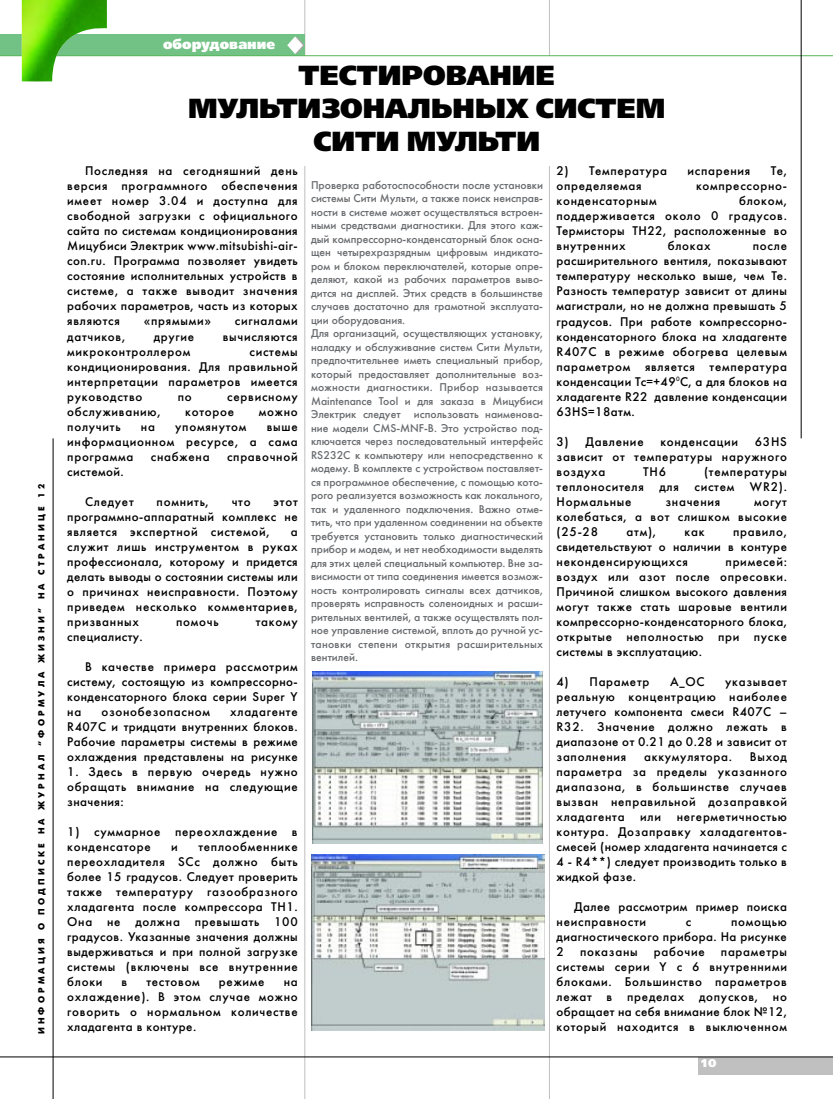
<style>
.page{position:relative;width:833px;height:1099px;background:#fff}
.page>*{position:absolute;margin:0;border:0;box-sizing:border-box;transform-origin:0 0}
.t1{font:27.5px/33px "Free Set Black C";color:#000;text-align:center}
.t2{font:13.75px "Free Set Black C";color:#fff}
.t3{font:12.5px/15px "Futuris C";letter-spacing:.06em;color:#000;text-align:justify}
.t4{font:12.5px/15px "Futuris C";letter-spacing:.035em;color:#000}
.t5{font:11.25px/13.5px "Futuris C";color:#696c6f}
.t6{font:11.25px "Free Set Black C";color:#fff}
.t7{font:8.75px "Futuris XC";letter-spacing:.36em;color:#000}
</style>
<div class="page">
<hr style="left:53px;top:438px;width:1px;height:661px;background:#000">
<hr style="left:304px;top:0;width:1px;height:1099px;background:#c0c0c0">
<hr style="left:549px;top:0;width:1px;height:1099px;background:#c0c0c0">
<div style="left:698px;top:1057px;width:134px;height:17px;background:#c0c0c0"></div>
<hr style="left:0;top:1056px;width:832px;height:1px;background:#000">
<div style="left:67px;top:56px;width:719px;height:109px;background:#fff"></div>
<img style="left:313px;top:671px;width:229px;height:172px">
<img style="left:311px;top:854px;width:233px;height:176px">
<div style="left:0;top:35px;width:305px;height:21px;background:#72c285"></div>
<svg style="left:287px;top:36px;width:18px;height:18px"></svg>
<hr style="left:0;top:55px;width:832px;height:1px;background:#5ab65b">
<img style="left:22px;top:0;width:85px;height:81px">
<hr style="left:800px;top:0;width:1px;height:438px;background:#000">
<p class="t7" style="left:38px;top:1034px;width:551px;rotate:-90deg">ИНФОРМАЦИЯ О ПОДПИСКЕ НА ЖУРНАЛ “ФОРМУЛА ЖИЗНИ” НА СТРАНИЦЕ 12</p>
<p class="t2" style="left:163px;top:39px;width:114px">оборудование</p>
<h1 class="t1" style="left:188px;top:62px;width:478px">ТЕСТИРОВАНИЕ<br>МУЛЬТИЗОНАЛЬНЫХ СИСТЕМ<br>СИТИ МУЛЬТИ</h1>
<p class="t5" style="left:311px;top:179px;width:233px">Проверка работоспособности после установки системы Сити Мульти, а также поиск неисправ&shy;ности в системе может осуществляться встроен&shy;ными средствами диагностики. Для этого каж&shy;дый компрессорно-конденсаторный блок осна&shy;щен четырехразрядным цифровым индикато&shy;ром и блоком переключателей, которые опре&shy;деляют, какой из рабочих параметров выво&shy;дится на дисплей. Этих средств в большинстве случаев достаточно для грамотной эксплуата&shy;ции оборудования.<br>Для организаций, осуществляющих установку, наладку и обслуживание систем Сити Мульти, предпочтительнее иметь специальный прибор, который предоставляет дополнительные воз&shy;можности диагностики. Прибор называется Maintenance Tool и для заказа в Мицубиси Электрик следует использовать наименова&shy;ние модели CMS-MNF-B. Это устройство под&shy;ключается через последовательный интерфейс RS232C к компьютеру или непосредственно к модему. В комплекте с устройством поставляет&shy;ся программное обеспечение, с помощью кото&shy;рого реализуется возможность как локального, так и удаленного подключения. Важно отме&shy;тить, что при удаленном соединении на объекте требуется установить только диагностический прибор и модем, и нет необходимости выделять для этих целей специальный компьютер. Вне за&shy;висимости от типа соединения имеется возмож&shy;ность контролировать сигналы всех датчиков, проверять исправность соленоидных и расши&shy;рительных вентилей, а также осуществлять пол&shy;ное управление системой, вплоть до ручной ус&shy;тановки степени открытия расширительных вентилей.</p>
<p class="t3" style="left:556px;top:165px;width:112px">2) Температура</p>
<p class="t3" style="left:687px;top:165px;width:64px">испарения</p>
<p class="t3" style="left:770px;top:165px;width:18px">Te,</p>
<p class="t3" style="left:556px;top:180px;width:87px">определяемая</p>
<p class="t3" style="left:696px;top:180px;width:92px">компрессорно-</p>
<p class="t3" style="left:556px;top:195px;width:102px">конденсаторным</p>
<p class="t3" style="left:67px;top:165px;width:232px;text-indent:18px">Последняя на сегодняшний день версия программного обеспечения имеет номер 3.04 и доступна для свободной загрузки с официального сайта по системам кондиционирования Мицубиси Электрик www.mitsubishi-air&shy;con.ru. Программа позволяет увидеть состояние исполнительных устройств в системе, а также выводит значения рабочих параметров, часть из которых являются</p>
<p class="t3" style="left:556px;top:195px;width:232px;text-indent:182px">блоком, поддерживается около 0 градусов.<br>Термисторы TH22, расположенные во внутренних</p>
<p class="t3" style="left:667px;top:240px;width:44px">блоках</p>
<p class="t3" style="left:556px;top:240px;width:232px;text-indent:196px">после расширительного вентиля, показывают температуру несколько выше, чем Te.<br>Разность температур зависит от длины магистрали, но не должна превышать 5 градусов. При работе компрессорно&shy;конденсаторного блока на хладагенте R407C в режиме обогрева целевым параметром является температура конденсации Tc=+49<sup>0</sup>С, а для блоков на хладагенте R22 давление конденсации 63HS=18атм.</p>
<p class="t3" style="left:556px;top:435px;width:89px">3) Давление</p>
<p class="t3" style="left:660px;top:435px;width:79px">конденсации</p>
<p class="t3" style="left:144px;top:315px;width:69px">«прямыми»</p>
<p class="t3" style="left:235px;top:315px;width:64px">сигналами</p>
<p class="t3" style="left:67px;top:330px;width:59px">датчиков,</p>
<p class="t3" style="left:154px;top:330px;width:42px">другие</p>
<p class="t3" style="left:223px;top:330px;width:76px">вычисляются</p>
<p class="t3" style="left:67px;top:345px;width:125px">микроконтроллером</p>
<p class="t3" style="left:67px;top:345px;width:232px;text-indent:182px">системы кондиционирования. Для правильной интерпретации параметров имеется руководство</p>
<p class="t3" style="left:178px;top:390px;width:15px">по</p>
<p class="t3" style="left:227px;top:390px;width:72px">сервисному</p>
<p class="t3" style="left:67px;top:405px;width:95px">обслуживанию,</p>
<p class="t3" style="left:185px;top:405px;width:50px">которое</p>
<p class="t3" style="left:259px;top:405px;width:40px">можно</p>
<p class="t3" style="left:67px;top:420px;width:55px">получить</p>
<p class="t3" style="left:141px;top:420px;width:16px">на</p>
<p class="t3" style="left:175px;top:420px;width:73px">упомянутом</p>
<p class="t3" style="left:67px;top:420px;width:232px;text-indent:199px">выше информационном ресурсе, а сама программа</p>
<p class="t3" style="left:556px;top:435px;width:232px;text-indent:198px">63HS зависит от температуры наружного воздуха</p>
<p class="t3" style="left:151px;top:450px;width:60px">снабжена</p>
<p class="t3" style="left:227px;top:450px;width:72px">справочной</p>
<p class="t3" style="left:556px;top:465px;width:232px;text-indent:147px">(температуры теплоносителя для систем WR2).<br>Нормальные</p>
<p class="t3" style="left:643px;top:465px;width:24px">TH6</p>
<p class="t4" style="left:67px;top:465px;width:58px">системой.</p>
<p class="t3" style="left:85px;top:495px;width:50px">Следует</p>
<p class="t3" style="left:157px;top:495px;width:54px">помнить,</p>
<p class="t3" style="left:232px;top:495px;width:20px">что</p>
<p class="t3" style="left:556px;top:495px;width:232px;text-indent:198px">могут колебаться, а вот слишком высокие (25-28</p>
<p class="t3" style="left:665px;top:495px;width:56px">значения</p>
<p class="t3" style="left:67px;top:495px;width:232px;text-indent:206px">этот программно-аппаратный комплекс не является экспертной системой,</p>
<p class="t3" style="left:626px;top:525px;width:31px">атм),</p>
<p class="t3" style="left:684px;top:525px;width:21px">как</p>
<p class="t3" style="left:556px;top:525px;width:232px;text-indent:176px">правило, свидетельствуют о наличии в контуре неконденсирующихся</p>
<p class="t3" style="left:67px;top:525px;width:232px;text-indent:223px">а служит лишь инструментом в руках профессионала, которому и придется делать выводы о состоянии системы или о причинах неисправности. Поэтому приведем несколько комментариев, призванных</p>
<p class="t3" style="left:556px;top:555px;width:232px;text-indent:169px">примесей: воздух или азот после опресовки.<br>Причиной слишком высокого давления могут также стать шаровые вентили компрессорно-конденсаторного блока, открытые неполностью при пуске системы в эксплуатацию.</p>
<p class="t3" style="left:556px;top:675px;width:94px">4) Параметр</p>
<p class="t3" style="left:670px;top:675px;width:36px">A_OC</p>
<p class="t3" style="left:176px;top:615px;width:44px">помочь</p>
<p class="t3" style="left:256px;top:615px;width:43px">такому</p>
<p class="t4" style="left:67px;top:630px;width:77px">специалисту.</p>
<p class="t3" style="left:67px;top:660px;width:232px;text-indent:18px">В качестве примера рассмотрим систему, состоящую из компрессорно&shy;конденсаторного блока серии Super Y на</p>
<p class="t3" style="left:556px;top:675px;width:232px;text-indent:169px">указывает реальную концентрацию наиболее летучего компонента смеси R407C – R32. Значение должно лежать в диапазоне от 0.21 до 0.28 и зависит от заполнения</p>
<p class="t3" style="left:101px;top:705px;width:110px">озонобезопасном</p>
<p class="t3" style="left:67px;top:705px;width:232px;text-indent:163px">хладагенте R407C и тридцати внутренних блоков.<br>Рабочие параметры системы в режиме охлаждения представлены на рисунке</p>
<p class="t3" style="left:67px;top:765px;width:232px">1. Здесь в первую очередь нужно обращать внимание на следующие значения:</p>
<p class="t3" style="left:67px;top:825px;width:232px">1) суммарное переохлаждение в конденсаторе</p>
<p class="t3" style="left:556px;top:750px;width:232px;text-indent:193px">Выход параметра за пределы указанного диапазона, в большинстве случаев вызван неправильной дозаправкой хладагента или негерметичностью контура. Дозаправку халадагентов&shy;смесей (номер хладагента начинается с 4 - R4**) следует производить только в жидкой фазе.</p>
<p class="t4" style="left:556px;top:900px;width:232px;text-indent:18px">Далее рассмотрим пример поиска неисправности</p>
<p class="t3" style="left:644px;top:750px;width:89px">аккумулятора.</p>
<p class="t3" style="left:67px;top:840px;width:232px;text-indent:131px">теплообменнике переохладителя SCс должно быть более 15 градусов. Следует проверить также температуру газообразного хладагента после компрессора TH1.<br>Она не должна превышать 100 градусов. Указанные значения должны выдерживаться и при полной загрузке системы (включены все внутренние блоки</p>
<p class="t3" style="left:171px;top:840px;width:8px">и</p>
<p class="t3" style="left:556px;top:915px;width:232px;text-indent:174px">помощью диагностического прибора. На рисунке 2</p>
<p class="t3" style="left:686px;top:915px;width:7px">с</p>
<p class="t3" style="left:580px;top:945px;width:59px">показаны</p>
<p class="t3" style="left:654px;top:945px;width:52px">рабочие</p>
<p class="t3" style="left:556px;top:945px;width:232px;text-indent:164px">параметры системы серии Y с 6 внутренними блоками. Большинство параметров лежат в пределах допусков, но обращает на себя внимание блок №12,</p>
<p class="t3" style="left:122px;top:975px;width:7px">в</p>
<p class="t3" style="left:146px;top:975px;width:55px">тестовом</p>
<p class="t3" style="left:219px;top:975px;width:47px">режиме</p>
<p class="t3" style="left:67px;top:975px;width:232px;text-indent:216px">на охлаждение). В этом случае можно говорить о нормальном количестве хладагента в контуре.</p>
<p class="t3" style="left:556px;top:1020px;width:232px">который находится в выключенном</p>
<p class="t6" style="left:699px;top:1059px;width:18px">10</p>
</div>
